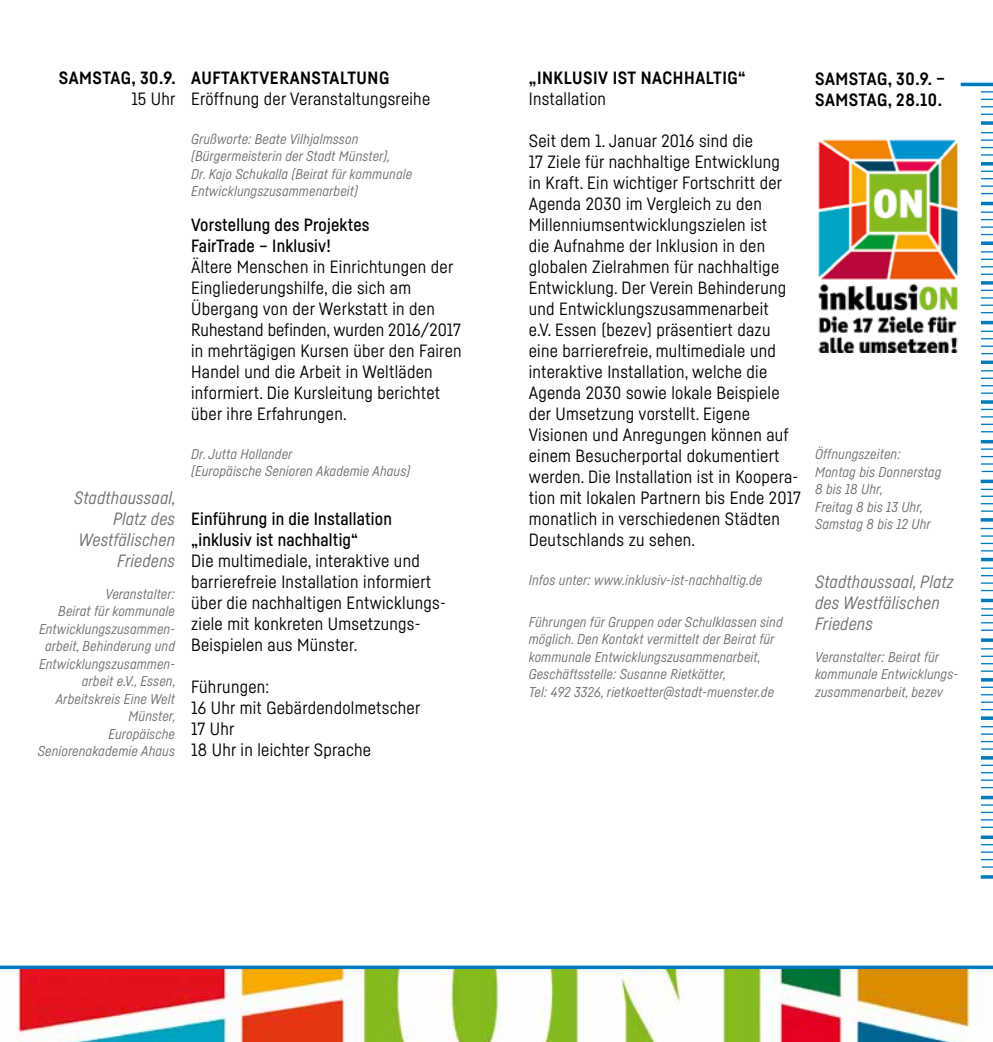
<style>
.page{position:relative;width:993px;height:1042px;background:#fff}
.page>*{position:absolute;margin:0;border:0;box-sizing:border-box;transform-origin:0 0}
.t1{font:17.5px/21px "Fabrikat";letter-spacing:.015em;color:#000}
.t2{font:500 17.5px/21px "Fabrikat";letter-spacing:.01em;color:#000}
.t3{font:italic 17.5px/21px "Fabrikat";letter-spacing:.01em;color:#6e6e6e;text-align:right}
.t4{font:700 17.5px/21px "Fabrikat";letter-spacing:.03em;color:#000}
.t5{font:italic 14px/17.5px "Fabrikat";letter-spacing:.01em;color:#6e6e6e}
</style>
<div class="page">
<svg style="left:981px;top:701px;width:11px;height:2px"></svg>
<svg style="left:981px;top:678px;width:11px;height:10px"></svg>
<svg style="left:981px;top:670px;width:11px;height:2px"></svg>
<svg style="left:981px;top:655px;width:11px;height:2px"></svg>
<svg style="left:981px;top:638px;width:11px;height:4px"></svg>
<svg style="left:981px;top:629px;width:11px;height:2px"></svg>
<svg style="left:981px;top:599px;width:11px;height:3px"></svg>
<svg style="left:981px;top:582px;width:11px;height:2px"></svg>
<svg style="left:981px;top:567px;width:11px;height:2px"></svg>
<svg style="left:981px;top:558px;width:11px;height:3px"></svg>
<svg style="left:980px;top:543px;width:12px;height:1px"></svg>
<svg style="left:981px;top:535px;width:11px;height:2px"></svg>
<svg style="left:980px;top:528px;width:12px;height:1px"></svg>
<svg style="left:980px;top:518px;width:12px;height:4px"></svg>
<svg style="left:981px;top:510px;width:11px;height:2px"></svg>
<svg style="left:980px;top:489px;width:12px;height:8px"></svg>
<svg style="left:980px;top:480px;width:12px;height:3px"></svg>
<svg style="left:980px;top:875px;width:12px;height:3px"></svg>
<svg style="left:981px;top:463px;width:11px;height:2px"></svg>
<svg style="left:981px;top:851px;width:11px;height:2px"></svg>
<svg style="left:980px;top:440px;width:12px;height:10px"></svg>
<svg style="left:980px;top:835px;width:12px;height:4px"></svg>
<svg style="left:981px;top:826px;width:11px;height:2px"></svg>
<svg style="left:980px;top:819px;width:12px;height:1px"></svg>
<svg style="left:981px;top:400px;width:11px;height:4px"></svg>
<svg style="left:981px;top:796px;width:11px;height:9px"></svg>
<svg style="left:981px;top:392px;width:11px;height:2px"></svg>
<svg style="left:981px;top:779px;width:11px;height:2px"></svg>
<svg style="left:981px;top:360px;width:11px;height:4px"></svg>
<svg style="left:981px;top:756px;width:11px;height:10px"></svg>
<svg style="left:981px;top:748px;width:11px;height:2px"></svg>
<svg style="left:981px;top:345px;width:11px;height:2px"></svg>
<svg style="left:981px;top:733px;width:11px;height:2px"></svg>
<svg style="left:981px;top:321px;width:11px;height:3px"></svg>
<svg style="left:981px;top:716px;width:11px;height:4px"></svg>
<svg style="left:981px;top:297px;width:11px;height:2px"></svg>
<svg style="left:981px;top:281px;width:11px;height:4px"></svg>
<svg style="left:981px;top:241px;width:11px;height:4px"></svg>
<svg style="left:981px;top:226px;width:11px;height:2px"></svg>
<svg style="left:981px;top:211px;width:11px;height:2px"></svg>
<svg style="left:981px;top:202px;width:11px;height:3px"></svg>
<svg style="left:981px;top:185px;width:11px;height:2px"></svg>
<svg style="left:981px;top:162px;width:11px;height:4px"></svg>
<svg style="left:981px;top:154px;width:11px;height:2px"></svg>
<svg style="left:981px;top:139px;width:11px;height:2px"></svg>
<svg style="left:981px;top:91px;width:11px;height:2px"></svg>
<svg style="left:980px;top:503px;width:12px;height:1px"></svg>
<svg style="left:980px;top:305px;width:12px;height:1px"></svg>
<svg style="left:981px;top:121px;width:11px;height:4px"></svg>
<hr style="left:960px;top:83px;width:32px;height:3px;background:#007abb">
<img style="left:818px;top:139px;width:141px;height:213px">
<img style="left:0;top:969px;width:992px;height:73px">
<svg style="left:0;top:965px;width:992px;height:4px;background:#248cc4"></svg>
<p class="t4" style="left:59px;top:67px;width:118px">SAMSTAG, 30.9.</p>
<p class="t1" style="left:131px;top:88px;width:45px">15 Uhr</p>
<p class="t3" style="left:74px;top:487px;width:103px">Stadthaussaal,<br>Platz des<br>Westfälischen<br>Friedens</p>
<p class="t5" style="left:38px;top:584px;width:139px;text-align:right">Veranstalter:<br>Beirat für kommunale<br>Entwicklungszusammen&shy;arbeit, Behinderung und<br>Entwicklungszusammen&shy;arbeit e.V., Essen,<br>Arbeitskreis Eine Welt<br>Münster,<br>Europäische<br>Seniorenakademie Ahaus</p>
<p class="t4" style="left:191px;top:67px;width:200px">AUFTAKTVERANSTALTUNG</p>
<p class="t1" style="left:191px;top:88px;width:240px">Eröffnung der Veranstaltungsreihe</p>
<p class="t5" style="left:191px;top:129px;width:222px">Grußworte: Beate Vilhjalmsson (Bürgermeisterin der Stadt Münster),<br>Dr. Kajo Schukalla (Beirat für kommunale Entwicklungszusammenarbeit)</p>
<p class="t2" style="left:191px;top:214px;width:180px">Vorstellung des Projektes<br>FairTrade – Inklusiv!</p>
<p class="t1" style="left:191px;top:256px;width:272px">Ältere Menschen in Einrichtungen der Eingliederungshilfe, die sich am Übergang von der Werkstatt in den Ruhestand befinden, wurden 2016/2017 in mehrtägigen Kursen über den Fairen Handel und die Arbeit in Weltläden informiert. Die Kursleitung berichtet über ihre Erfahrungen.</p>
<p class="t5" style="left:191px;top:444px;width:220px">Dr. Jutta Hollander<br>(Europäische Senioren Akademie Ahaus)</p>
<p class="t2" style="left:191px;top:508px;width:202px">Einführung in die Installation „inklusiv ist nachhaltig“</p>
<p class="t1" style="left:191px;top:550px;width:256px">Die multimediale, interaktive und barrierefreie Installation informiert über die nachhaltigen Entwicklungs&shy;ziele mit konkreten Umsetzungs-Beispielen aus Münster.</p>
<p class="t1" style="left:191px;top:676px;width:231px">Führungen:<br>16 Uhr mit Gebärdendolmetscher<br>17 Uhr<br>18 Uhr in leichter Sprache</p>
<p class="t4" style="left:528px;top:67px;width:218px">„INKLUSIV IST NACHHALTIG“</p>
<p class="t1" style="left:528px;top:88px;width:79px">Installation</p>
<p class="t1" style="left:528px;top:130px;width:273px">Seit dem 1. Januar 2016 sind die<br>17 Ziele für nachhaltige Entwicklung<br>in Kraft. Ein wichtiger Fortschritt der Agenda 2030 im Vergleich zu den Millenniumsentwicklungszielen ist<br>die Aufnahme der Inklusion in den globalen Zielrahmen für nachhaltige Entwicklung. Der Verein Behinderung und Entwicklungszusammenarbeit<br>e.V. Essen (bezev) präsentiert dazu eine barrierefreie, multimediale und interaktive Installation, welche die Agenda 2030 sowie lokale Beispiele der Umsetzung vorstellt. Eigene Visionen und Anregungen können auf einem Besucherportal dokumentiert werden. Die Installation ist in Koopera&shy;tion mit lokalen Partnern bis Ende 2017 monatlich in verschiedenen Städten Deutschlands zu sehen.</p>
<p class="t5" style="left:528px;top:570px;width:235px">Infos unter: www.inklusiv-ist-nachhaltig.de</p>
<p class="t5" style="left:528px;top:612px;width:255px">Führungen für Gruppen oder Schulklassen sind möglich. Den Kontakt vermittelt der Beirat für kommunale Entwicklungszusammenarbeit, Geschäftsstelle: Susanne Rietkötter,<br>Tel: 492 3326, rietkoetter@stadt-muenster.de</p>
<p class="t4" style="left:814px;top:67px;width:131px">SAMSTAG, 30.9. –<br>SAMSTAG, 28.10.</p>
<p class="t5" style="left:814px;top:445px;width:128px">Öffnungszeiten:<br>Montag bis Donnerstag<br>8 bis 18 Uhr,<br>Freitag 8 bis 13 Uhr,<br>Samstag 8 bis 12 Uhr</p>
<p class="t3" style="left:814px;top:571px;width:140px;text-align:left">Stadthaussaal, Platz des Westfälischen<br>Friedens</p>
<p class="t5" style="left:814px;top:647px;width:144px">Veranstalter: Beirat für kommunale Entwicklungs&shy;zusammenarbeit, bezev</p>
</div>
